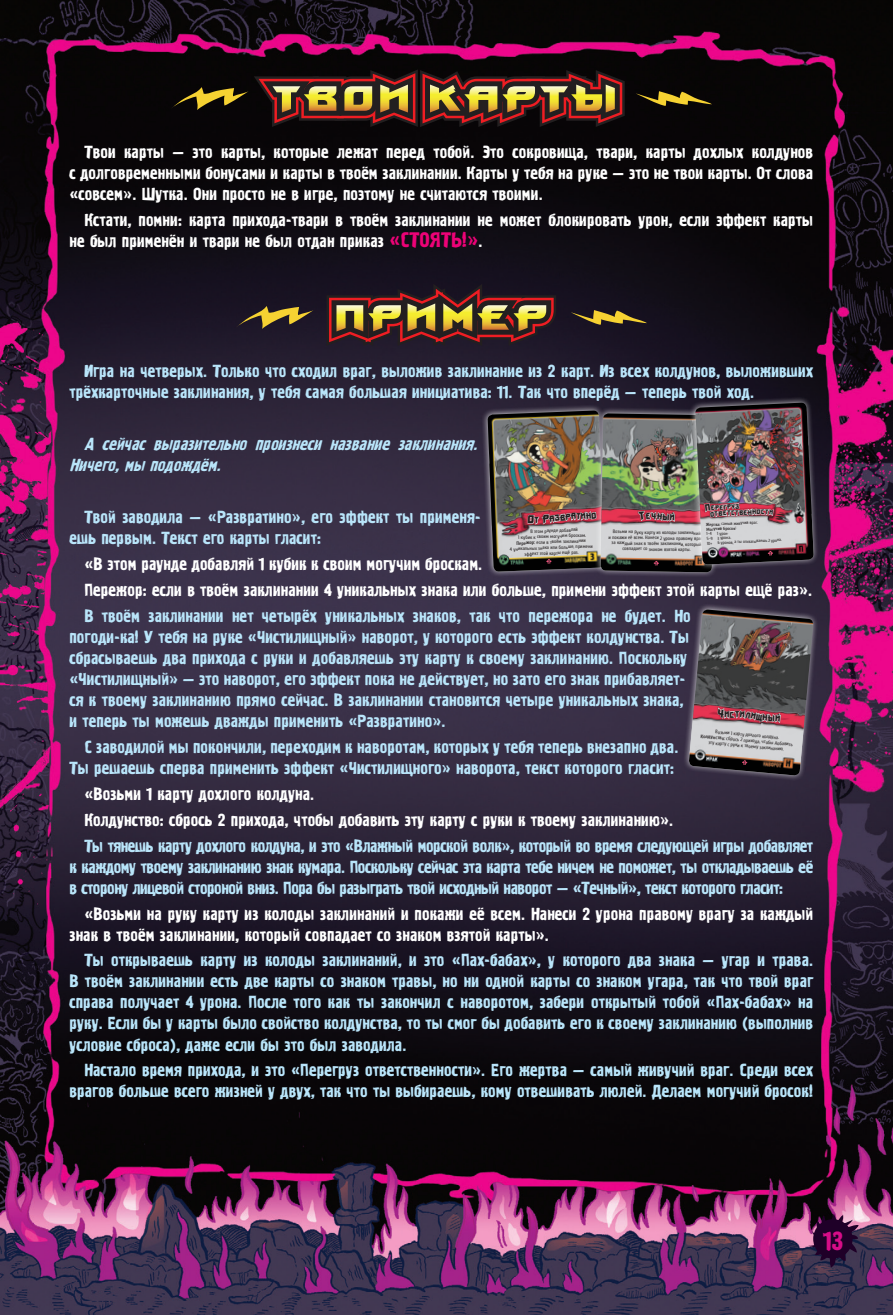
<style>
.page{position:relative;width:893px;height:1315px;background:#fff}
.page>*{position:absolute;margin:0;border:0;box-sizing:border-box;transform-origin:0 0}
.t1{font:26.25px "Graffiti 1 C";color:#d70d88}
.t2{font:17.5px/21px "Graffiti 1 C";color:#b9e5fa}
.t3{font:17.5px/21px "Graffiti 1 C";color:#fff}
.t4{font:italic 17.5px/21px "Graffiti 1 C";color:#b9e5fa}
.t5{font:700 8.4px "Proun X";color:#231f20;scale:.63 1}
.t6{font:4.9px/5.6px "Cuprum";color:#231f20;text-align:center}
.t7{font:4.38px/4.7px "Cuprum";color:#231f20}
.t8{font:700 4.38px/4.5px "Cuprum";color:#231f20}
.s1{font-size:21px;color:#ed0277}
.s2{font-weight:400}
.s3{font-weight:700}
</style>
<div class="page">
<img style="left:0;top:0;width:893px;height:1315px">
<svg style="left:808px;top:1213px;width:51px;height:54px;background:#3f2145"></svg>
<svg style="left:636px;top:91px;width:76px;height:15px"></svg>
<svg style="left:171px;top:69px;width:454px;height:58px;background:#533820"></svg>
<svg style="left:327px;top:284px;width:229px;height:62px;background:#60422c"></svg>
<svg style="left:236px;top:306px;width:78px;height:23px;background:#5a4b29"></svg>
<svg style="left:571px;top:310px;width:76px;height:15px"></svg>
<img style="left:481px;top:395px;width:339px;height:184px">
<svg style="left:681px;top:602px;width:139px;height:181px;background:#675a61"></svg>
<p class="t3" style="left:69px;top:142px;width:745px;text-align:justify;text-indent:15px">Твои карты — это карты, которые лежат перед тобой. Это сокровища, твари, карты дохлых колдунов с долговременными бонусами и карты в твоём заклинании. Карты у тебя на руке — это не твои карты. От слова «совсем». Шутка. Они просто не в игре, поэтому не считаются твоими.</p>
<p class="t3" style="left:69px;top:210px;width:745px;text-indent:15px">Кстати, помни: карта прихода-твари в твоём заклинании не может блокировать урон, если эффект карты не был применён и твари не был отдан приказ <span class="s1">«СТОЯТЬ!»</span>.</p>
<p class="t2" style="left:69px;top:361px;width:745px;text-indent:15px">Игра на четверых. Только что сходил враг, выложив заклинание из 2 карт. Из всех колдунов, выложивших трёхкарточные заклинания, у тебя самая большая инициатива: 11. Так что вперёд — теперь твой ход.</p>
<p class="t4" style="left:69px;top:434px;width:415px;text-indent:15px">А сейчас выразительно произнеси название заклинания.<br>Ничего,мы подождём.</p>
<p class="t2" style="left:69px;top:507px;width:413px;text-indent:15px">Твой заводила — «Развратино», его эффект ты применя&shy;ешь первым. Текст его карты гласит:</p>
<p class="t3" style="left:84px;top:551px;width:730px;line-height:25.9px">«В этом раунде добавляй 1 кубик к своим могучим броскам.<br>Пережор: если в твоём заклинании 4 уникальных знака или больше, примени эффект этой карты ещё раз».</p>
<p class="t2" style="left:69px;top:606px;width:623px;text-indent:15px">В твоём заклинании нет четырёх уникальных знаков, так что пережора не будет. Но погоди-ка! У тебя на руке «Чистилищный» наворот, у которого есть эффект колдунства. Ты сбрасываешь два прихода с руки и добавляешь эту карту к своему заклинанию. Поскольку «Чистилищный» — это наворот, его эффект пока не действует, но зато его знак прибавляет&shy;ся к твоему заклинанию прямо сейчас. В заклинании становится четыре уникальных знака, и теперь ты можешь дважды применить «Развратино».</p>
<p class="t2" style="left:69px;top:737px;width:610px;text-align:right">С заводилой мы покончили, переходим к наворотам, которых у тебя теперь внезапно два.<br>Ты решаешь сперва применить эффект «Чистилищного» наворота, текст которого гласит:</p>
<p class="t3" style="left:84px;top:781px;width:591px;line-height:25.9px">«Возьми 1 карту дохлого колдуна.<br>Колдунство: сбрось 2 прихода, чтобы добавить эту карту с руки к твоему заклинанию».</p>
<p class="t2" style="left:69px;top:836px;width:745px;text-align:justify;text-indent:15px">Ты тянешь карту дохлого колдуна, и это «Влажный морской волк», который во время следующей игры добавляет к каждому твоему заклинанию знак кумара. Поскольку сейчас эта карта тебе ничем не поможет, ты откладываешь её в сторону лицевой стороной вниз. Пора бы разыграть твой исходный наворот — «Течный», текст которого гласит:</p>
<p class="t3" style="left:69px;top:904px;width:745px;text-indent:15px">«Возьми на руку карту из колоды заклинаний и покажи её всем. Нанеси 2 урона правому врагу за каждый знак в твоём заклинании, который совпадает со знаком взятой карты».</p>
<p class="t2" style="left:69px;top:950px;width:745px;text-align:justify;text-indent:15px">Ты открываешь карту из колоды заклинаний, и это «Пах-бабах», у которого два знака — угар и трава.<br>В твоём заклинании есть две карты со знаком травы, но ни одной карты со знаком угара, так что твой враг справа получает 4 урона. После того как ты закончил с наворотом, забери открытый тобой «Пах-бабах» на руку. Если бы у карты было свойство колдунства, то ты смог бы добавить его к своему заклинанию (выполнив условие сброса), даже если бы это был заводила.</p>
<p class="t2" style="left:69px;top:1060px;width:745px;text-align:right">Настало время прихода, и это «Перегруз ответственности». Его жертва — самый живучий враг. Среди всех врагов больше всего жизней у двух, так что ты выбираешь, кому отвешивать люлей. Делаем могучий бросок!</p>
<p class="t5" style="left:576px;top:511px;width:9px">т</p>
<p class="t8" style="left:706px;top:522px;width:53px;rotate:-3deg">Жертва: <span class="s2">самый живучий враг.<br></span>Могучий бросок:</p>
<p class="t7" style="left:706px;top:532px;width:76px;rotate:-3deg">1–4 1 урон.<br>5–9 3 урона.<br>10+ 6 уронов, а ты отхватываешь 2 урона.</p>
<p class="t6" style="left:530px;top:528px;width:49px;rotate:-2deg">В этом раунде добавляй</p>
<p class="t6" style="left:518px;top:534px;width:69px;rotate:-2deg">1 кубик к своим могучим броскам.</p>
<p class="t6" style="left:516px;top:540px;width:71px;rotate:-2deg"><span class="s3">Пережор:</span> если в твоём заклинании</p>
<p class="t6" style="left:510px;top:546px;width:84px;rotate:-2deg">4 уникальных знака или больше, примени</p>
<p class="t6" style="left:524px;top:551px;width:56px;rotate:-2deg">эффект этой карты ещё раз.</p>
<p class="t6" style="left:609px;top:528px;width:98px;rotate:1deg">Возьми на руку карту из колоды заклинаний<br>и покажи её всем. Нанеси 2 урона правому врагу за каждый знак в твоём заклинании, который совпадает со знаком взятой карты.</p>
<p class="t6" style="left:701px;top:728px;width:94px;rotate:5deg">Возьми 1 карту дохлого колдуна.<br><span class="s3">Колдунство:</span> сбрось 2 прихода, чтобы добавить эту карту с руки к твоему заклинанию.</p>
<h1 class="t1" style="left:823px;top:1226px;width:22px">13</h1>
</div>
